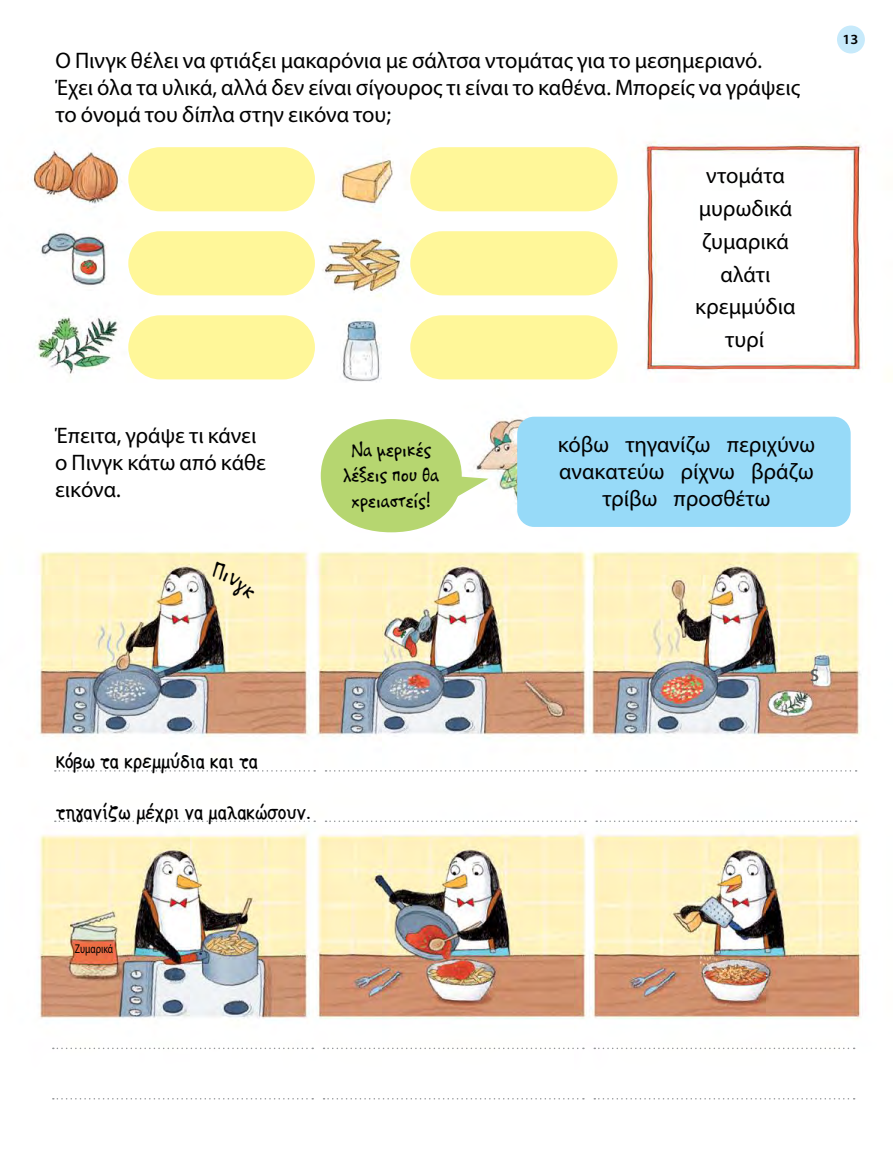
<style>
.page{position:relative;width:893px;height:1149px;background:#fff}
.page>*{position:absolute;margin:0;border:0;box-sizing:border-box;transform-origin:0 0}
.t1{font:24px "Myriad Pro";color:#58595b}
.t2{font:22.5px/27px "Myriad Pro";color:#000}
.t3{font:300 22.5px/25.5px "PF Papernote";color:#000;text-align:center;scale:.9 1}
.t4{font:18px "Chalkboard SE";color:#000;scale:.9 1}
.t5{font:600 14.1px "Myriad Pro";color:#000;scale:1.06 1}
.t6{font:12.75px "Myriad Pro";color:#000;scale:.75 1}
</style>
<div class="page">
<img style="left:33px;top:25px;width:833px;height:1075px">
<div style="left:321px;top:419px;width:141px;height:113px;background:#b6d670;border-radius:50%"></div>
<svg style="left:455px;top:476px;width:33px;height:24px"></svg>
<div style="left:128px;top:147px;width:187px;height:64px;background:#fff799;border-radius:32px"></div>
<div style="left:410px;top:147px;width:208px;height:64px;background:#fff799;border-radius:32px"></div>
<div style="left:128px;top:231px;width:187px;height:64px;background:#fff799;border-radius:32px"></div>
<div style="left:410px;top:231px;width:208px;height:64px;background:#fff799;border-radius:32px"></div>
<div style="left:128px;top:315px;width:187px;height:64px;background:#fff799;border-radius:32px"></div>
<div style="left:410px;top:315px;width:208px;height:64px;background:#fff799;border-radius:32px"></div>
<div style="left:517px;top:416px;width:334px;height:110px;background:#97daf8;border-radius:17px"></div>
<svg style="left:55px;top:769px;width:260px;height:2px"></svg>
<svg style="left:53px;top:1047px;width:260px;height:1px"></svg>
<svg style="left:326px;top:769px;width:260px;height:2px"></svg>
<svg style="left:324px;top:1047px;width:260px;height:1px"></svg>
<svg style="left:596px;top:769px;width:261px;height:2px"></svg>
<svg style="left:594px;top:1047px;width:261px;height:1px"></svg>
<svg style="left:55px;top:820px;width:260px;height:1px"></svg>
<svg style="left:53px;top:1097px;width:260px;height:2px"></svg>
<svg style="left:326px;top:820px;width:260px;height:1px"></svg>
<svg style="left:324px;top:1097px;width:260px;height:2px"></svg>
<svg style="left:596px;top:820px;width:261px;height:1px"></svg>
<svg style="left:594px;top:1097px;width:261px;height:2px"></svg>
<div style="left:837px;top:26px;width:28px;height:27px;background:#c7eafb;border-radius:50%"></div>
<svg style="left:211px;top:560px;width:45px;height:39px;background:#fcf0bf"></svg>
<p class="t2" style="left:55px;top:47px;width:746px">Ο Πινγκ θέλει να φτιάξει μακαρόνια με σάλτσα ντομάτας για το μεσημεριανό.<br>Έχει όλα τα υλικά, αλλά δεν είναι σίγουρος τι είναι το καθένα. Μπορείς να γράψεις το όνομά του δίπλα στην εικόνα του;</p>
<p class="t2" style="left:695px;top:158px;width:102px;line-height:32.8px;text-align:center">ντομάτα μυρωδικά ζυμαρικά αλάτι κρεμμύδια τυρί</p>
<p class="t5" style="left:842px;top:30px;width:17px">13</p>
<p class="t2" style="left:55px;top:421px;width:212px">Έπειτα, γράψε τι κάνει ο Πινγκ κάτω από κάθε εικόνα.</p>
<p class="t3" style="left:343px;top:437px;width:108px">Να μερικές λέξεις που θα χρειαστείς!</p>
<p class="t2" style="left:558px;top:430px;width:259px;text-align:center">κόβω τηγανίζω περιχύνω ανακατεύω ρίχνω βράζω τρίβω προσθέτω</p>
<p class="t4" style="left:56px;top:745px;width:226px">Κόβω τα κρεμμύδια και τα</p>
<p class="t4" style="left:56px;top:796px;width:285px">τηγανίζω μέχρι να μαλακώσουν.</p>
<p class="t6" style="left:75px;top:940px;width:53px">Ζυμαρικά</p>
<p class="t1" style="left:810px;top:657px;width:11px">s</p>
</div>
